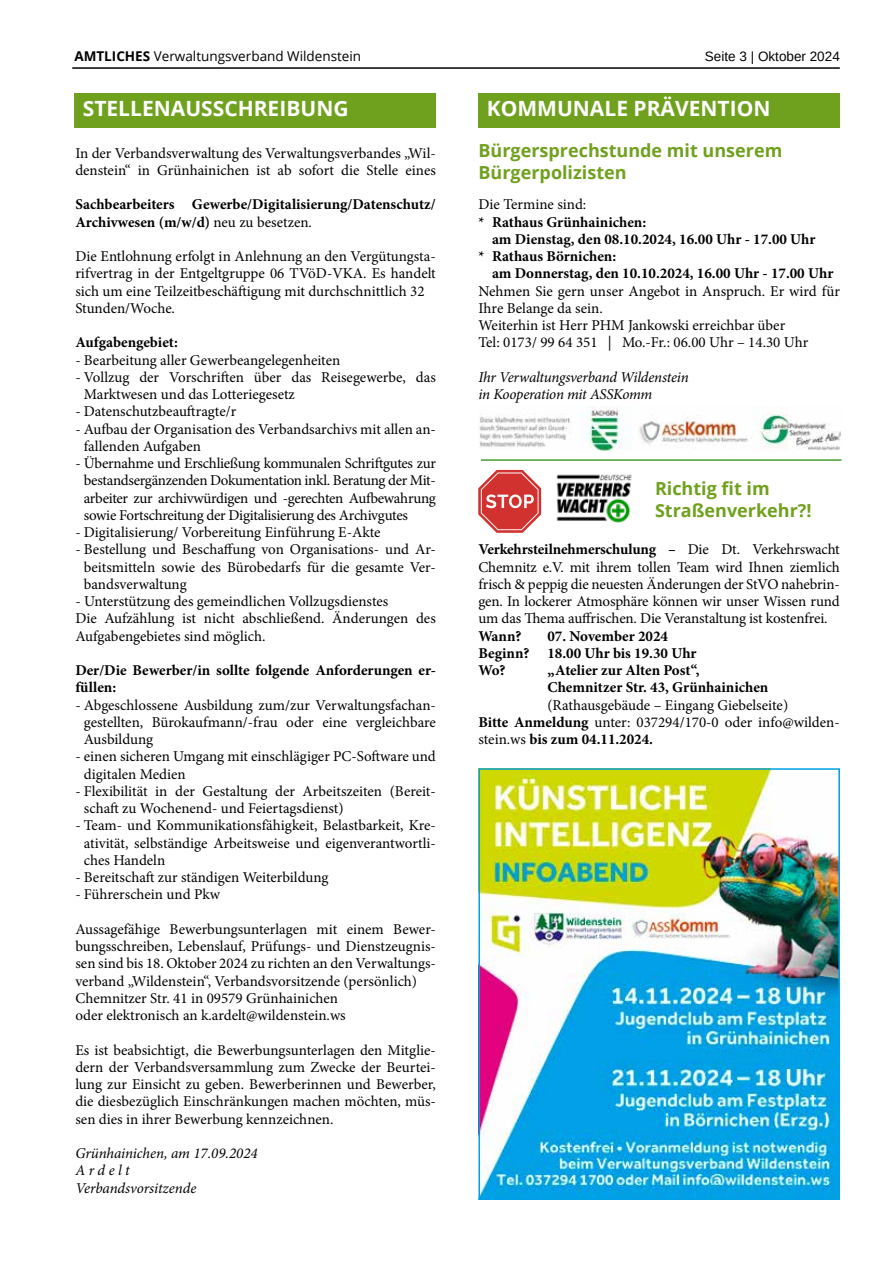
<style>
.page{position:relative;width:893px;height:1263px;background:#fff}
.page>*{position:absolute;margin:0;border:0;box-sizing:border-box;transform-origin:0 0}
.t1{font:700 21px "Open Sans";color:#fff}
.t2{font:700 18px/21.6px "Open Sans";color:#70a11e}
.t3{font:15px/17.2px "Minion Pro";color:#000}
.t4{font:700 15px/17.2px "Minion Pro";color:#000}
.t5{font:italic 15px/17.2px "Minion Pro";letter-spacing:-.015em;color:#000}
.t6{font:13.5px "Open Sans";color:#000}
.t7{font:13.5px "Arimo";color:#000}
.s1{font-weight:700}
.s2{font-weight:400}
</style>
<div class="page">
<hr style="left:72px;top:67px;width:768px;height:2px;background:#000">
<img style="left:479px;top:407px;width:362px;height:44px">
<div style="left:478px;top:94px;width:362px;height:34px;background:#70a11e"></div>
<div style="left:74px;top:94px;width:362px;height:34px;background:#70a11e"></div>
<img style="left:556px;top:474px;width:76px;height:49px">
<hr style="left:481px;top:459px;width:360px;height:2px;background:#489c2c">
<img style="left:481px;top:771px;width:356px;height:425px">
<div style="left:478px;top:768px;width:362px;height:431px;border:2px solid #00a0e6"></div>
<svg style="left:478px;top:470px;width:63px;height:63px"></svg>
<p class="t6" style="left:74px;top:47px;width:288px"><span class="s1">AMTLICHES</span> Verwaltungsverband Wildenstein</p>
<p class="t7" style="left:705px;top:48px;width:136px">Seite 3 | Oktober 2024</p>
<h1 class="t1" style="left:83px;top:94px;width:267px">STELLENAUSSCHREIBUNG</h1>
<h1 class="t1" style="left:487px;top:94px;width:285px">KOMMUNALE PRÄVENTION</h1>
<p class="t3" style="left:75px;top:144px;width:362px">In der Verbandsverwaltung des Verwaltungsverbandes „Wil&shy;denstein“ in Grünhainichen ist ab sofort die Stelle eines</p>
<p class="t4" style="left:75px;top:196px;width:362px">Sachbearbeiters Gewerbe/Digitalisierung/Datenschutz/<br>Archivwesen (m/w/d) <span class="s2">neu zu besetzen.</span></p>
<p class="t3" style="left:75px;top:248px;width:362px">Die Entlohnung erfolgt in Anlehnung an den Vergütungsta&shy;rifvertrag in der Entgeltgruppe 06 TVöD-VKA. Es handelt sich um eine Teilzeitbeschäftigung mit durchschnittlich 32<br>Stunden/Woche.</p>
<p class="t4" style="left:75px;top:334px;width:104px">Aufgabengebiet:</p>
<p class="t3" style="left:75px;top:351px;width:267px">- Bearbeitung aller Gewerbeangelegenheiten</p>
<p class="t3" style="left:84px;top:368px;width:354px;text-indent:-9px">- Vollzug der Vorschriften über das Reisegewerbe, das<br>Marktwesen und das Lotteriegesetz</p>
<p class="t3" style="left:75px;top:403px;width:162px">- Datenschutzbeauftragte/r</p>
<p class="t3" style="left:84px;top:420px;width:354px;text-indent:-9px">- Aufbau der Organisation des Verbandsarchivs mit allen an&shy;fallenden Aufgaben</p>
<p class="t3" style="left:84px;top:455px;width:354px;text-align:justify;text-indent:-9px">- Übernahme und Erschließung kommunalen Schriftgutes zur bestandsergänzenden Dokumentation inkl. Beratung der Mit&shy;arbeiter zur archivwürdigen und -gerechten Aufbewahrung sowie Fortschreitung der Digitalisierung des Archivgutes</p>
<p class="t3" style="left:75px;top:524px;width:307px">- Digitalisierung/ Vorbereitung Einführung E-Akte</p>
<p class="t3" style="left:84px;top:541px;width:354px;text-align:justify;text-indent:-9px">- Bestellung und Beschaffung von Organisations- und Ar&shy;beitsmitteln sowie des Bürobedarfs für die gesamte Ver&shy;bandsverwaltung</p>
<p class="t3" style="left:75px;top:593px;width:362px">- Unterstützung des gemeindlichen Vollzugsdienstes<br>Die Aufzählung ist nicht abschließend. Änderungen des<br>Aufgabengebietes sind möglich.</p>
<p class="t4" style="left:75px;top:661px;width:362px">Der/Die Bewerber/in sollte folgende Anforderungen er&shy;füllen:</p>
<p class="t3" style="left:84px;top:696px;width:354px;text-align:justify;text-indent:-9px">- Abgeschlossene Ausbildung zum/zur Verwaltungsfachan&shy;gestellten, Bürokaufmann/-frau oder eine vergleichbare Ausbildung</p>
<p class="t3" style="left:84px;top:748px;width:354px;text-indent:-9px">- einen sicheren Umgang mit einschlägiger PC-Software und digitalen Medien</p>
<p class="t3" style="left:84px;top:782px;width:354px;text-indent:-9px">- Flexibilität in der Gestaltung der Arbeitszeiten (Bereit&shy;schaft zu Wochenend- und Feiertagsdienst)</p>
<p class="t3" style="left:84px;top:817px;width:354px;text-align:justify;text-indent:-9px">- Team- und Kommunikationsfähigkeit, Belastbarkeit, Kre&shy;ativität, selbständige Arbeitsweise und eigenverantwortli&shy;ches Handeln</p>
<p class="t3" style="left:75px;top:869px;width:255px">- Bereitschaft zur ständigen Weiterbildung</p>
<p class="t3" style="left:75px;top:886px;width:146px">- Führerschein und Pkw</p>
<p class="t3" style="left:75px;top:920px;width:362px">Aussagefähige Bewerbungsunterlagen mit einem Bewer&shy;bungsschreiben, Lebenslauf, Prüfungs- und Dienstzeugnis&shy;sen sind bis 18. Oktober 2024 zu richten an den Verwaltungs&shy;verband „Wildenstein“, Verbandsvorsitzende (persönlich)<br>Chemnitzer Str. 41 in 09579 Grünhainichen<br>oder elektronisch an k.ardelt@wildenstein.ws</p>
<p class="t3" style="left:75px;top:1041px;width:362px;text-align:justify">Es ist beabsichtigt, die Bewerbungsunterlagen den Mitglie&shy;dern der Verbandsversammlung zum Zwecke der Beurtei&shy;lung zur Einsicht zu geben. Bewerberinnen und Bewerber, die diesbezüglich Einschränkungen machen möchten, müs&shy;sen dies in ihrer Bewerbung kennzeichnen.</p>
<p class="t5" style="left:75px;top:1145px;width:184px">Grünhainichen, am 17.09.2024<br>A r d e l t<br>Verbandsvorsitzende</p>
<p class="t2" style="left:478px;top:139px;width:305px">Bürgersprechstunde mit unserem<br>Bürgerpolizisten</p>
<p class="t3" style="left:478px;top:196px;width:109px">Die Termine sind:</p>
<p class="t4" style="left:478px;top:213px;width:169px">* Rathaus Grünhainichen:</p>
<p class="t4" style="left:492px;top:230px;width:325px">am Dienstag, den 08.10.2024, 16.00 Uhr - 17.00 Uhr</p>
<p class="t4" style="left:478px;top:247px;width:139px">* Rathaus Börnichen:</p>
<p class="t4" style="left:492px;top:265px;width:343px">am Donnerstag, den 10.10.2024, 16.00 Uhr - 17.00 Uhr</p>
<p class="t3" style="left:478px;top:282px;width:363px">Nehmen Sie gern unser Angebot in Anspruch. Er wird für Ihre Belange da sein.<br>Weiterhin ist Herr PHM Jankowski erreichbar über<br>Tel: 0173/ 99 64 351 | Mo.-Fr.: 06.00 Uhr – 14.30 Uhr</p>
<p class="t5" style="left:478px;top:368px;width:212px">Ihr Verwaltungsverband Wildenstein in Kooperation mit ASSKomm</p>
<p class="t2" style="left:655px;top:477px;width:158px">Richtig fit im<br>Straßenverkehr?!</p>
<p class="t3" style="left:478px;top:541px;width:363px;text-align:justify"><span class="s1">Verkehrsteilnehmerschulung –</span> Die Dt. Verkehrswacht Chemnitz e.V. mit ihrem tollen Team wird Ihnen ziemlich frisch &amp; peppig die neuesten Änderungen der StVO nahebrin&shy;gen. In lockerer Atmosphäre können wir unser Wissen rund um das Thema auffrischen. Die Veranstaltung ist kostenfrei.</p>
<p class="t4" style="left:478px;top:627px;width:45px">Wann?</p>
<p class="t4" style="left:478px;top:627px;width:220px;text-indent:69px">07. November 2024<br>Beginn? 18.00 Uhr bis 19.30 Uhr<br>Wo?</p>
<p class="t4" style="left:547px;top:661px;width:222px">„Atelier zur Alten Post“,<br>Chemnitzer Str. 43, Grünhainichen</p>
<p class="t3" style="left:478px;top:696px;width:363px;text-indent:69px">(Rathausgebäude – Eingang Giebelseite)<br><span class="s1">Bitte Anmeldung</span> unter: 037294/170-0 oder info@wilden&shy;stein.ws <span class="s1">bis zum 04.11.2024.</span></p>
</div>
